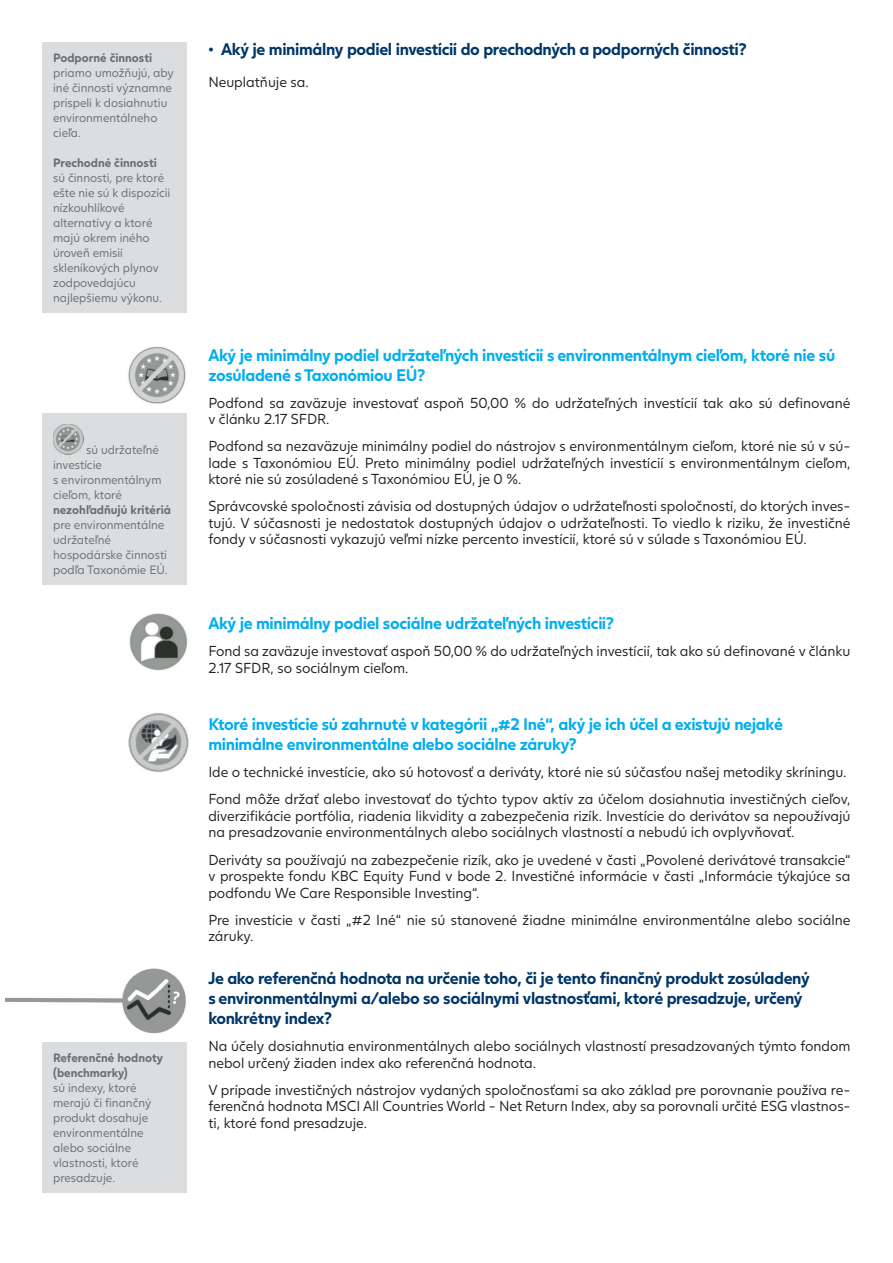
<style>
.page{position:relative;width:893px;height:1263px;background:#fff}
.page>*{position:absolute;margin:0;border:0;box-sizing:border-box;transform-origin:0 0}
.t1{font:700 16.5px/19.8px "Juli Sans";letter-spacing:-.02em;color:#00aeef}
.t2{font:700 16.5px/19.8px "Juli Sans";letter-spacing:-.02em;color:#003667}
.t3{font:14.25px/16.5px "Juli Sans";color:#231f20}
.t4{font:12px/15px "Juli Sans";color:#6c6d70}
.t5{font:700 12px/15px "Juli Sans";color:#6c6d70}
</style>
<div class="page">
<div style="left:43px;top:43px;width:144px;height:270px;background:#dcdddf"></div>
<img style="left:6px;top:968px;width:180px;height:65px">
<div style="left:43px;top:413px;width:144px;height:172px;background:#dcdddf"></div>
<img style="left:53px;top:424px;width:30px;height:30px">
<img style="left:128px;top:346px;width:58px;height:58px">
<img style="left:129px;top:614px;width:59px;height:56px">
<img style="left:128px;top:713px;width:61px;height:59px">
<div style="left:43px;top:1042px;width:144px;height:150px;background:#dcdddf"></div>
<p class="t5" style="left:53px;top:49px;width:101px">Podporné činnosti</p>
<p class="t4" style="left:53px;top:64px;width:122px">priamo umožňujú, aby iné činnosti významne prispeli k dosiahnutiu environmentálneho cieľa.</p>
<p class="t5" style="left:53px;top:154px;width:105px">Prechodné činnosti</p>
<p class="t4" style="left:53px;top:169px;width:119px">sú činnosti, pre ktoré ešte nie sú k dispozícii nízkouhlíkové alternatívy a ktoré majú okrem iného úroveň emisií skleníkových plynov zodpovedajúcu najlepšiemu výkonu.</p>
<p class="t4" style="left:53px;top:441px;width:110px;text-indent:33px">sú udržateľné investície<br>s environmentálnym cieľom, ktoré</p>
<p class="t5" style="left:53px;top:501px;width:119px">nezohľadňujú kritériá</p>
<p class="t4" style="left:53px;top:516px;width:116px">pre environmentálne udržateľné hospodárske činnosti podľa Taxonómie EÚ.</p>
<p class="t5" style="left:53px;top:1048px;width:111px">Referenčné hodnoty (benchmarky)</p>
<p class="t4" style="left:53px;top:1079px;width:100px">sú indexy, ktoré merajú či finančný produkt dosahuje environmentálne alebo sociálne vlastnosti, ktoré presadzuje.</p>
<p class="t2" style="left:208px;top:37px;width:540px">• Aký je minimálny podiel investícií do prechodných a podporných činností?</p>
<p class="t3" style="left:208px;top:72px;width:102px">Neuplatňuje sa.</p>
<p class="t1" style="left:208px;top:343px;width:628px">Aký je minimálny podiel udržateľných investícií s environmentálnym cieľom, ktoré nie sú zosúladené s Taxonómiou EÚ?</p>
<p class="t3" style="left:208px;top:393px;width:644px">Podfond sa zaväzuje investovať aspoň 50,00 % do udržateľných investícií tak ako sú definované v článku 2.17 SFDR.</p>
<p class="t3" style="left:208px;top:437px;width:644px;text-align:justify">Podfond sa nezaväzuje minimálny podiel do nástrojov s environmentálnym cieľom, ktoré nie sú v sú&shy;lade s Taxonómiou EÚ. Preto minimálny podiel udržateľných investícií s environmentálnym cieľom, ktoré nie sú zosúladené s Taxonómiou EÚ, je 0 %.</p>
<p class="t3" style="left:208px;top:497px;width:644px;text-align:justify">Správcovské spoločnosti závisia od dostupných údajov o udržateľnosti spoločností, do ktorých inves&shy;tujú. V súčasnosti je nedostatok dostupných údajov o udržateľnosti. To viedlo k riziku, že investičné fondy v súčasnosti vykazujú veľmi nízke percento investícií, ktoré sú v súlade s Taxonómiou EÚ.</p>
<p class="t1" style="left:208px;top:611px;width:407px">Aký je minimálny podiel sociálne udržateľných investícií?</p>
<p class="t3" style="left:208px;top:642px;width:644px">Fond sa zaväzuje investovať aspoň 50,00 % do udržateľných investícií, tak ako sú definované v článku<br>2.17 SFDR, so sociálnym cieľom.</p>
<p class="t1" style="left:208px;top:712px;width:576px">Ktoré investície sú zahrnuté v kategórii „#2 Iné“, aký je ich účel a existujú nejaké minimálne environmentálne alebo sociálne záruky?</p>
<p class="t3" style="left:208px;top:757px;width:643px;line-height:27.2px">Ide o technické investície, ako sú hotovosť a deriváty, ktoré nie sú súčasťou našej metodiky skríningu.<br>Fond môže držať alebo investovať do týchto typov aktív za účelom dosiahnutia investičných cieľov,</p>
<p class="t3" style="left:208px;top:806px;width:644px">diverzifikácie portfólia, riadenia likvidity a zabezpečenia rizík. Investície do derivátov sa nepoužívajú na presadzovanie environmentálnych alebo sociálnych vlastností a nebudú ich ovplyvňovať.</p>
<p class="t3" style="left:208px;top:850px;width:644px;text-align:justify">Deriváty sa používajú na zabezpečenie rizík, ako je uvedené v časti „Povolené derivátové transakcie“ v prospekte fondu KBC Equity Fund v bode 2. Investičné informácie v časti „Informácie týkajúce sa podfondu We Care Responsible Investing“.</p>
<p class="t3" style="left:208px;top:910px;width:644px">Pre investície v časti „#2 Iné“ nie sú stanovené žiadne minimálne environmentálne alebo sociálne záruky.</p>
<p class="t2" style="left:208px;top:967px;width:603px">Je ako referenčná hodnota na určenie toho, či je tento finančný produkt zosúladený s environmentálnymi a/alebo so sociálnymi vlastnosťami, ktoré presadzuje, určený konkrétny index?</p>
<p class="t3" style="left:208px;top:1037px;width:644px">Na účely dosiahnutia environmentálnych alebo sociálnych vlastností presadzovaných týmto fondom nebol určený žiaden index ako referenčná hodnota.</p>
<p class="t3" style="left:208px;top:1080px;width:644px;text-align:justify">V prípade investičných nástrojov vydaných spoločnosťami sa ako základ pre porovnanie používa re&shy;ferenčná hodnota MSCI All Countries World - Net Return Index, aby sa porovnali určité ESG vlastnos&shy;ti, ktoré fond presadzuje.</p>
</div>
